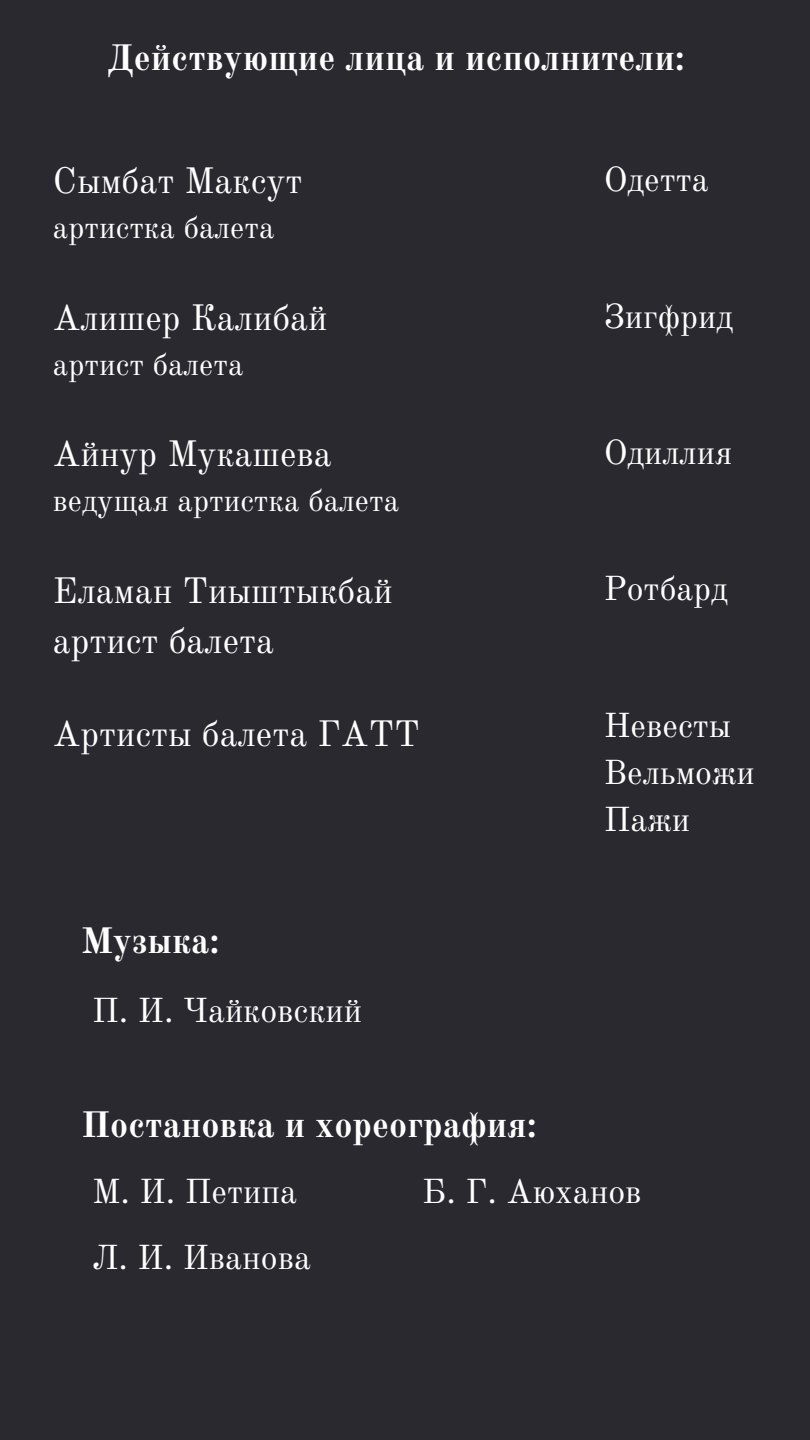
<style>
.page{position:relative;width:810px;height:1440px;background:#2b2930}
.page>*{position:absolute;margin:0;border:0;box-sizing:border-box;transform-origin:0 0}
.t1{font:36px/50.2px "Old Standard";color:#fff}
.t2{font:700 36px "Old Standard";color:#fff}
.t3{font:34px/47.2px "Old Standard";color:#fff}
.t4{font:31px "Old Standard";color:#fff}
</style>
<div class="page">
<p class="t2" style="left:107px;top:36px;width:579px">Действующие лица и исполнители:</p>
<p class="t1" style="left:53px;top:156px;width:251px">Сымбат Максут</p>
<p class="t4" style="left:53px;top:209px;width:223px">артистка балета</p>
<p class="t1" style="left:53px;top:293px;width:276px">Алишер Калибай</p>
<p class="t4" style="left:53px;top:345px;width:192px">артист балета</p>
<p class="t1" style="left:53px;top:429px;width:280px">Айнур Мукашева</p>
<p class="t4" style="left:53px;top:482px;width:348px">ведущая артистка балета</p>
<p class="t1" style="left:53px;top:566px;width:341px">Еламан Тиыштыкбай артист балета</p>
<p class="t1" style="left:53px;top:709px;width:368px">Артисты балета ГАТТ</p>
<p class="t2" style="left:81px;top:919px;width:140px">Музыка:</p>
<p class="t3" style="left:92px;top:987px;width:271px">П. И. Чайковский</p>
<p class="t3" style="left:604px;top:156px;width:107px">Одетта</p>
<p class="t3" style="left:604px;top:293px;width:131px">Зигфрид</p>
<p class="t3" style="left:604px;top:429px;width:130px">Одиллия</p>
<p class="t3" style="left:604px;top:566px;width:126px">Ротбард</p>
<p class="t3" style="left:604px;top:702px;width:153px">Невесты<br>Вельможи<br>Пажи</p>
<p class="t2" style="left:81px;top:1103px;width:457px">Постановка и хореография:</p>
<p class="t3" style="left:422px;top:1168px;width:221px">Б. Г. Аюханов</p>
<p class="t3" style="left:92px;top:1168px;width:207px">М. И. Петипа</p>
<p class="t3" style="left:92px;top:1234px;width:221px">Л. И. Иванова</p>
</div>
